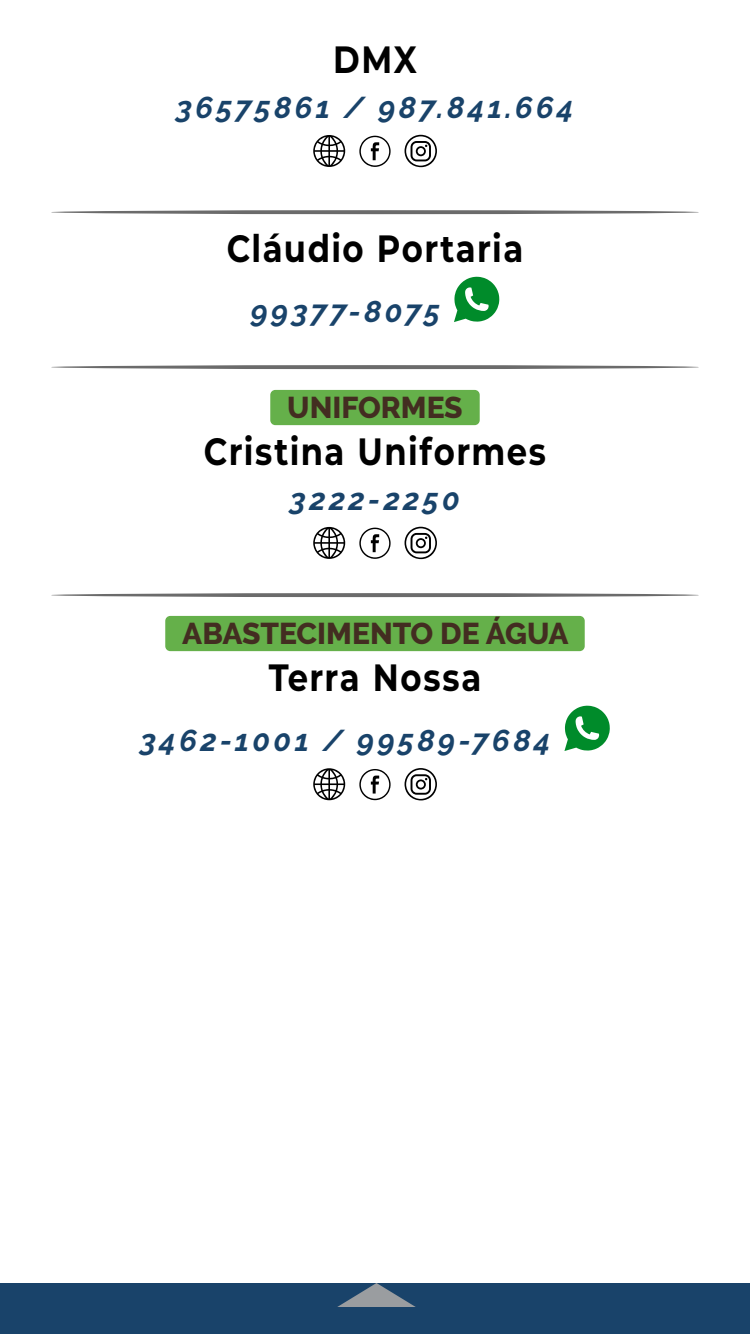
<style>
.page{position:relative;width:750px;height:1334px;background:#fff}
.page>*{position:absolute;margin:0;border:0;box-sizing:border-box;transform-origin:0 0}
.t1{font:700 38px "Montserrat";letter-spacing:.045em;color:#000;scale:.85 1}
.t2{font:italic 700 30px "Raleway";letter-spacing:.11em;color:#19436a}
.t3{font:800 30px "Raleway";color:#432d21}
</style>
<div class="page">
<div style="left:270px;top:390px;width:210px;height:35px;background:#65b04a;border-radius:5px"></div>
<div style="left:165px;top:616px;width:420px;height:35px;background:#65b04a;border-radius:5px"></div>
<svg style="left:313px;top:135px;width:32px;height:32px"></svg>
<svg style="left:359px;top:136px;width:32px;height:31px"></svg>
<svg style="left:405px;top:135px;width:32px;height:32px"></svg>
<svg style="left:51px;top:210px;width:648px;height:4px;background:#797979"></svg>
<svg style="left:454px;top:277px;width:45px;height:45px"></svg>
<svg style="left:51px;top:365px;width:648px;height:4px;background:#787878"></svg>
<svg style="left:313px;top:527px;width:32px;height:32px"></svg>
<svg style="left:359px;top:528px;width:32px;height:31px"></svg>
<svg style="left:405px;top:527px;width:32px;height:32px"></svg>
<svg style="left:51px;top:593px;width:648px;height:4px;background:#787878"></svg>
<svg style="left:564px;top:706px;width:46px;height:45px"></svg>
<svg style="left:313px;top:768px;width:32px;height:32px"></svg>
<svg style="left:359px;top:769px;width:32px;height:31px"></svg>
<svg style="left:405px;top:768px;width:32px;height:32px"></svg>
<div style="left:0;top:1283px;width:750px;height:51px;background:#19436a"></div>
<svg style="left:337px;top:1283px;width:79px;height:24px"></svg>
<p class="t1" style="left:333px;top:32px;width:100px">DMX</p>
<p class="t2" style="left:176px;top:90px;width:399px">36575861 / 987.841.664</p>
<p class="t1" style="left:227px;top:221px;width:350px">Cláudio Portaria</p>
<p class="t2" style="left:251px;top:294px;width:191px">99377-8075</p>
<p class="t3" style="left:287px;top:391px;width:177px">UNIFORMES</p>
<p class="t1" style="left:204px;top:424px;width:404px">Cristina Uniformes</p>
<p class="t2" style="left:290px;top:482px;width:172px">3222-2250</p>
<p class="t3" style="left:182px;top:617px;width:388px">ABASTECIMENTO DE ÁGUA</p>
<p class="t1" style="left:269px;top:650px;width:252px">Terra Nossa</p>
<p class="t2" style="left:140px;top:723px;width:412px">3462-1001 / 99589-7684</p>
</div>
